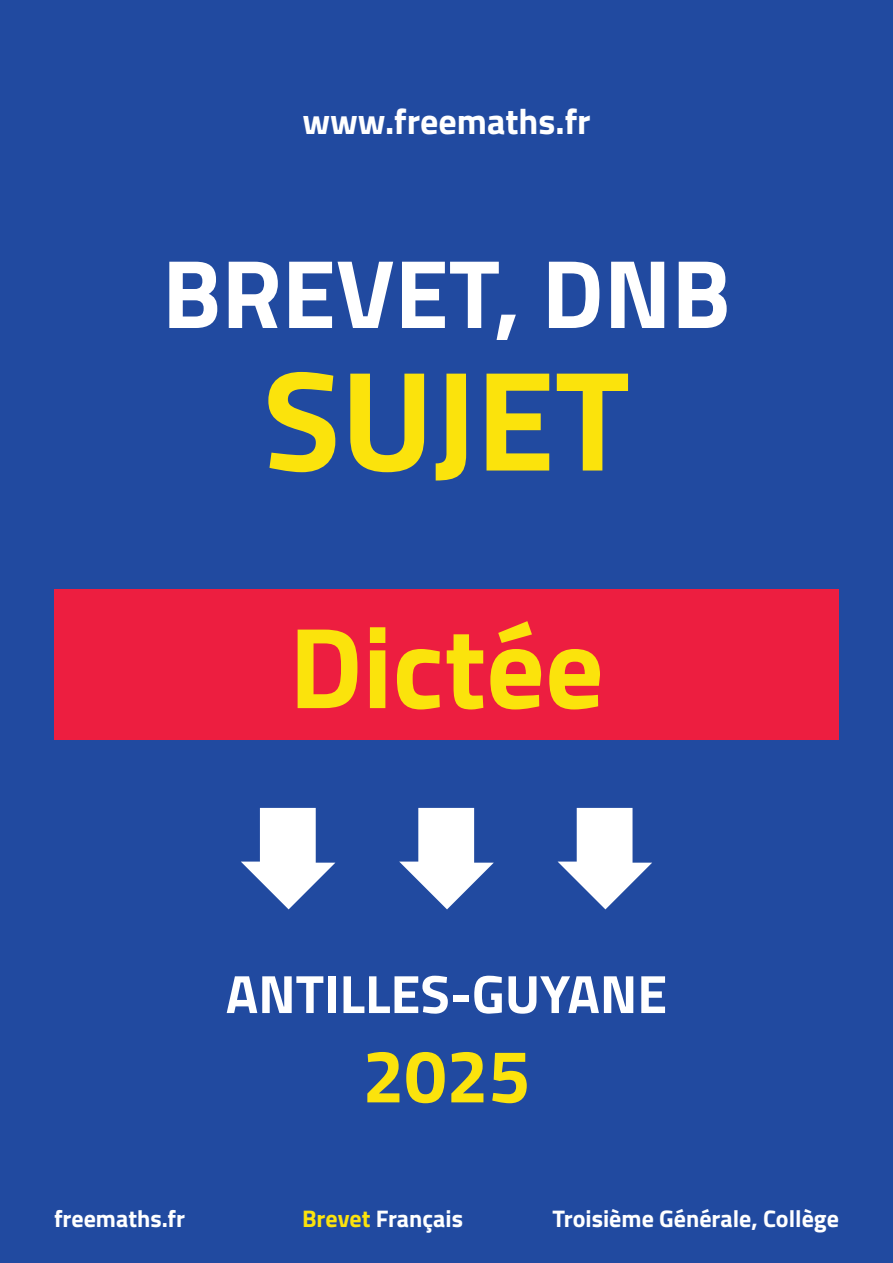
<style>
.page{position:relative;width:893px;height:1263px;background:#214aa0}
.page>*{position:absolute;margin:0;border:0;box-sizing:border-box;transform-origin:0 0}
.t1{font:700 142.5px "Titillium";color:#fbe30c}
.t2{font:700 115.5px "Titillium";color:#fbe30c}
.t3{font:700 97.5px "Titillium";color:#fff}
.t4{font:700 75px "Titillium";color:#fbe30c}
.t5{font:700 54px "Titillium";color:#fff}
.t6{font:700 36px "Titillium";color:#fff}
.t7{font:700 24px "Titillium";color:#fff}
.s1{color:#fbe30c}
</style>
<div class="page">
<svg style="left:241px;top:808px;width:94px;height:101px"></svg>
<svg style="left:399px;top:808px;width:95px;height:101px"></svg>
<svg style="left:558px;top:808px;width:94px;height:101px"></svg>
<div style="left:54px;top:589px;width:785px;height:151px;background:#ed1e40"></div>
<h3 class="t6" style="left:302px;top:94px;width:290px">www.freemaths.fr</h3>
<h3 class="t3" style="left:162px;top:219px;width:570px">BREVET, DNB</h3>
<h1 class="t1" style="left:263px;top:312px;width:368px">SUJET</h1>
<h2 class="t2" style="left:289px;top:579px;width:316px">Dictée</h2>
<p class="t5" style="left:226px;top:953px;width:443px">ANTILLES-GUYANE</p>
<h3 class="t4" style="left:362px;top:1019px;width:169px">2025</h3>
<p class="t7" style="left:54px;top:1200px;width:133px">freemaths.fr</p>
<p class="t7" style="left:302px;top:1200px;width:162px"><span class="s1">Brevet</span> Français</p>
<p class="t7" style="left:552px;top:1200px;width:288px">Troisième Générale, Collège</p>
</div>
